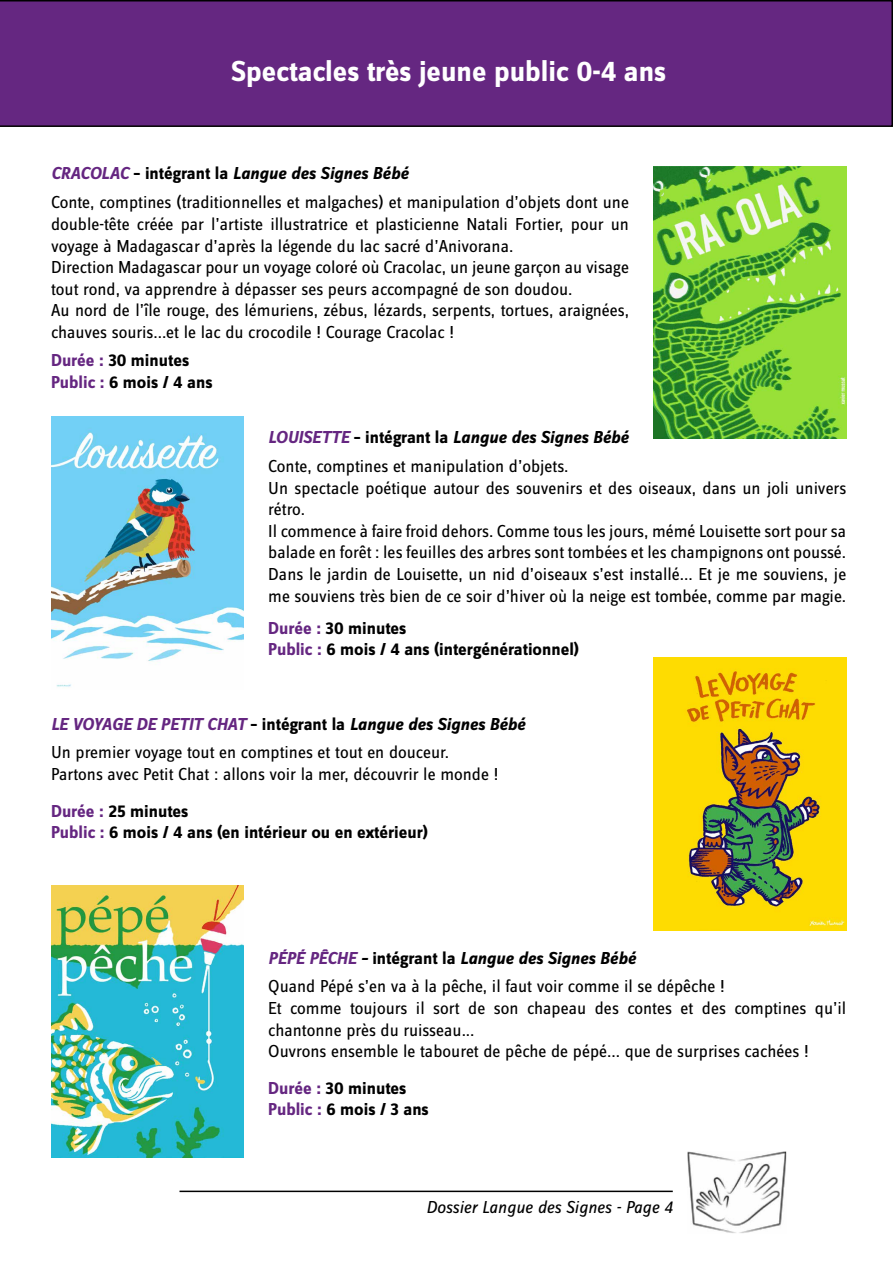
<style>
.page{position:relative;width:893px;height:1263px;background:#fff}
.page>*{position:absolute;margin:0;border:0;box-sizing:border-box;transform-origin:0 0}
.t1{font:700 30px "Zine Sans Dis";color:#fff}
.t2{font:18px/21.6px "Zine Sans Dis";color:#000}
.t3{font:700 18px/21.6px "Zine Sans Dis";color:#000}
.t4{font:italic 18px "Zine Sans Dis";color:#000}
.s1{font-weight:700;font-style:italic;color:#652681}
.s2{font-weight:700}
.s3{font-weight:700;font-style:italic}
.s4{color:#652681}
.s5{font-weight:700;color:#652681}
</style>
<div class="page">
<div style="left:0;top:0;width:893px;height:127px;background:#652781"></div>
<hr style="left:179px;top:1190px;width:494px;height:2px;background:#000">
<img style="left:688px;top:1151px;width:99px;height:82px">
<img style="left:654px;top:167px;width:192px;height:272px">
<img style="left:51px;top:417px;width:193px;height:270px">
<img style="left:654px;top:658px;width:192px;height:272px">
<img style="left:51px;top:885px;width:193px;height:272px">
<h1 class="t1" style="left:231px;top:56px;width:437px">Spectacles très jeune public 0-4 ans</h1>
<p class="t2" style="left:51px;top:160px;width:579px;line-height:28.8px"><span class="s1">CRACOLAC</span> <span class="s2">– intégrant la</span> <span class="s3">Langue des Signes Bébé<br></span>Conte, comptines (traditionnelles et malgaches) et manipulation d’objets dont une</p>
<p class="t2" style="left:51px;top:214px;width:579px">double-tête créée par l’artiste illustratrice et plasticienne Natali Fortier, pour un voyage à Madagascar d’après la légende du lac sacré d’Anivorana.<br>Direction Madagascar pour un voyage coloré où Cracolac, un jeune garçon au visage tout rond, va apprendre à dépasser ses peurs accompagné de son doudou.<br>Au nord de l’île rouge, des lémuriens, zébus, lézards, serpents, tortues, araignées, chauves souris...et le lac du crocodile ! Courage Cracolac !</p>
<p class="t3" style="left:51px;top:350px;width:163px"><span class="s4">Durée :</span> 30 minutes<br><span class="s4">Public :</span> 6 mois / 4 ans</p>
<p class="t2" style="left:268px;top:424px;width:362px;line-height:28.8px"><span class="s1">LOUISETTE</span> <span class="s2">– intégrant la</span> <span class="s3">Langue des Signes Bébé<br></span>Conte, comptines et manipulation d’objets.</p>
<p class="t2" style="left:268px;top:478px;width:580px">Un spectacle poétique autour des souvenirs et des oiseaux, dans un joli univers rétro.<br>Il commence à faire froid dehors. Comme tous les jours, mémé Louisette sort pour sa balade en forêt : les feuilles des arbres sont tombées et les champignons ont poussé.<br>Dans le jardin de Louisette, un nid d’oiseaux s’est installé... Et je me souviens, je me souviens très bien de ce soir d’hiver où la neige est tombée, comme par magie.</p>
<p class="t3" style="left:268px;top:618px;width:312px"><span class="s4">Durée :</span> 30 minutes<br><span class="s4">Public :</span> 6 mois / 4 ans (intergénérationnel)</p>
<p class="t2" style="left:51px;top:710px;width:476px;line-height:28.8px"><span class="s1">LE VOYAGE DE PETIT CHAT</span> <span class="s2">– intégrant la</span> <span class="s3">Langue des Signes Bébé<br></span>Un premier voyage tout en comptines et tout en douceur.</p>
<p class="t2" style="left:51px;top:756px;width:449px;line-height:36.8px">Partons avec Petit Chat : allons voir la mer, découvrir le monde !<br><span class="s5">Durée :</span> <span class="s2">25 minutes</span></p>
<p class="t3" style="left:51px;top:822px;width:378px"><span class="s4">Public :</span> 6 mois / 4 ans (en intérieur ou en extérieur)</p>
<p class="t2" style="left:268px;top:944px;width:458px;line-height:28.8px"><span class="s1">PÉPÉ PÊCHE</span> <span class="s3">–</span> <span class="s2">intégrant la</span> <span class="s3">Langue des Signes Bébé<br></span>Quand Pépé s’en va à la pêche, il faut voir comme il se dépêche !</p>
<p class="t2" style="left:268px;top:998px;width:579px">Et comme toujours il sort de son chapeau des contes et des comptines qu’il chantonne près du ruisseau...<br>Ouvrons ensemble le tabouret de pêche de pépé... que de surprises cachées !</p>
<p class="t3" style="left:268px;top:1078px;width:162px"><span class="s4">Durée :</span> 30 minutes<br><span class="s4">Public :</span> 6 mois / 3 ans</p>
<p class="t4" style="left:426px;top:1199px;width:248px">Dossier Langue des Signes - Page 4</p>
</div>
